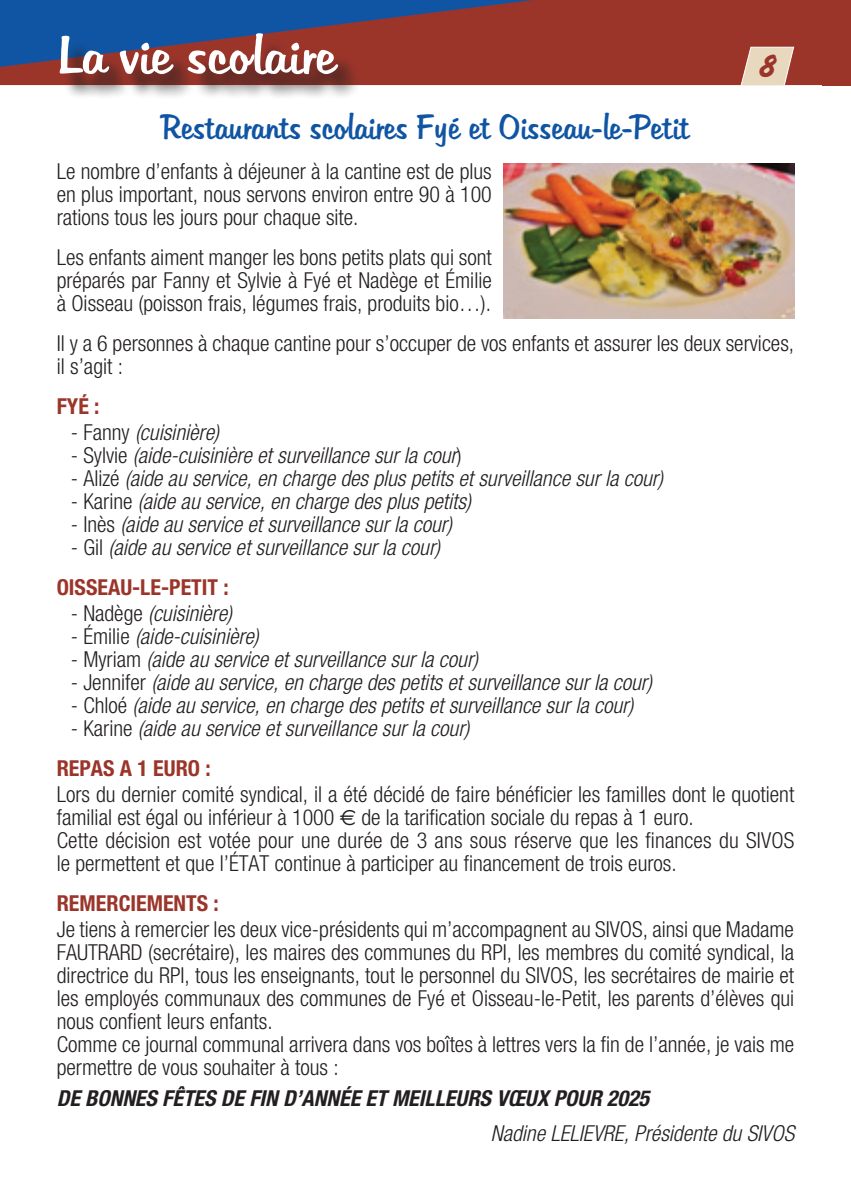
<style>
.page{position:relative;width:851px;height:1191px;background:#fff}
.page>*{position:absolute;margin:0;border:0;box-sizing:border-box;transform-origin:0 0}
.t1{font:52px "Hudson";color:#fff}
.t2{font:34px "Hudson";color:#1055a4;scale:.88 1}
.t3{font:700 32px "Bellamy";color:#9b352a}
.t4{font:300 condensed 22px/23px "Helvetica Neue";color:#231f20}
.t5{font:italic 300 condensed 22px/40px "Helvetica Neue";color:#231f20}
.t6{font:italic 700 condensed 22px "Helvetica Neue";color:#231f20}
.t7{font:700 condensed 22px "Helvetica Neue";color:#9b352a}
.s1{font-style:normal}
.s2{font-weight:700;font-style:normal;color:#9b352a}
.s3{font-family:"Euro Sans";font-weight:400;font-stretch:normal}
</style>
<div class="page">
<svg style="left:0;top:0;width:822px;height:85px;background:#713e4e"></svg>
<div style="left:64px;top:37px;width:298px;height:62px;background:#231f20;opacity:.75"></div>
<svg style="left:739px;top:46px;width:55px;height:40px;background:#d8b8a3"></svg>
<svg style="left:850px;top:0;width:1px;height:85px"></svg>
<div style="left:822px;top:0;width:28px;height:85px;background:#9b352a"></div>
<img style="left:503px;top:164px;width:291px;height:154px">
<h1 class="t1" style="left:57px;top:26px;width:280px">La vie scolaire</h1>
<h3 class="t3" style="left:757px;top:47px;width:19px">8</h3>
<h2 class="t2" style="left:162px;top:108px;width:600px">Restaurants scolaires Fyé et Oisseau-le-Petit</h2>
<p class="t4" style="left:57px;top:160px;width:436px;text-align:justify">Le nombre d’enfants à déjeuner à la cantine est de plus en plus important, nous servons environ entre 90 à 100 rations tous les jours pour chaque site.</p>
<p class="t4" style="left:57px;top:246px;width:436px;text-align:justify">Les enfants aiment manger les bons petits plats qui sont préparés par Fanny et Sylvie à Fyé et Nadège et Émilie à Oisseau (poisson frais, légumes frais, produits bio…).</p>
<p class="t4" style="left:57px;top:332px;width:738px">Il y a 6 personnes à chaque cantine pour s’occuper de vos enfants et assurer les deux services, il s’agit :</p>
<p class="t7" style="left:57px;top:393px;width:44px">FYÉ :</p>
<p class="t5" style="left:71px;top:412px;width:150px"><span class="s1">- Fanny</span> (cuisinière)</p>
<p class="t5" style="left:71px;top:435px;width:392px"><span class="s1">- Sylvie</span> (aide-cuisinière et surveillance sur la cour<span class="s1">)</span></p>
<p class="t5" style="left:71px;top:458px;width:593px"><span class="s1">- Alizé</span> (aide au service, en charge des plus petits et surveillance sur la cour)</p>
<p class="t5" style="left:71px;top:481px;width:402px"><span class="s1">- Karine</span> (aide au service, en charge des plus petits)</p>
<p class="t5" style="left:71px;top:504px;width:382px"><span class="s1">- Inès</span> (aide au service et surveillance sur la cour)</p>
<p class="t5" style="left:57px;top:527px;width:385px;text-indent:14px"><span class="s1">- Gil</span> (aide au service et surveillance sur la cour)<br><span class="s2">OISSEAU-LE-PETIT :</span></p>
<p class="t5" style="left:71px;top:593px;width:163px"><span class="s1">- Nadège</span> (cuisinière)</p>
<p class="t5" style="left:71px;top:616px;width:189px"><span class="s1">- Émilie</span> (aide-cuisinière)</p>
<p class="t5" style="left:71px;top:639px;width:409px"><span class="s1">- Myriam</span> (aide au service et surveillance sur la cour)</p>
<p class="t5" style="left:71px;top:662px;width:582px"><span class="s1">- Jennifer</span> (aide au service, en charge des petits et surveillance sur la cour)</p>
<p class="t5" style="left:71px;top:685px;width:564px"><span class="s1">- Chloé</span> (aide au service, en charge des petits et surveillance sur la cour)</p>
<p class="t5" style="left:57px;top:708px;width:414px;text-indent:14px"><span class="s1">- Karine</span> (aide au service et surveillance sur la cour)<br><span class="s2">REPAS A 1 EURO :</span></p>
<p class="t4" style="left:57px;top:782px;width:739px">Lors du dernier comité syndical, il a été décidé de faire bénéficier les familles dont le quotient familial est égal ou inférieur à 1000 <span class="s3">€</span> de la tarification sociale du repas à 1 euro.<br>Cette décision est votée pour une durée de 3 ans sous réserve que les finances du SIVOS le permettent et que l’ÉTAT continue à participer au financement de trois euros.</p>
<p class="t7" style="left:57px;top:889px;width:164px">REMERCIEMENTS :</p>
<p class="t4" style="left:57px;top:917px;width:739px">Je tiens à remercier les deux vice-présidents qui m’accompagnent au SIVOS, ainsi que Madame FAUTRARD (secrétaire), les maires des communes du RPI, les membres du comité syndical, la directrice du RPI, tous les enseignants, tout le personnel du SIVOS, les secrétaires de mairie et les employés communaux des communes de Fyé et Oisseau-le-Petit, les parents d’élèves qui nous confient leurs enfants.<br>Comme ce journal communal arrivera dans vos boîtes à lettres vers la fin de l’année, je vais me permettre de vous souhaiter à tous :</p>
<p class="t6" style="left:57px;top:1085px;width:594px">DE BONNES FÊTES DE FIN D’ANNÉE ET MEILLEURS VŒUX POUR 2025</p>
<p class="t5" style="left:491px;top:1112px;width:305px">Nadine LELIEVRE, Présidente du SIVOS</p>
</div>
